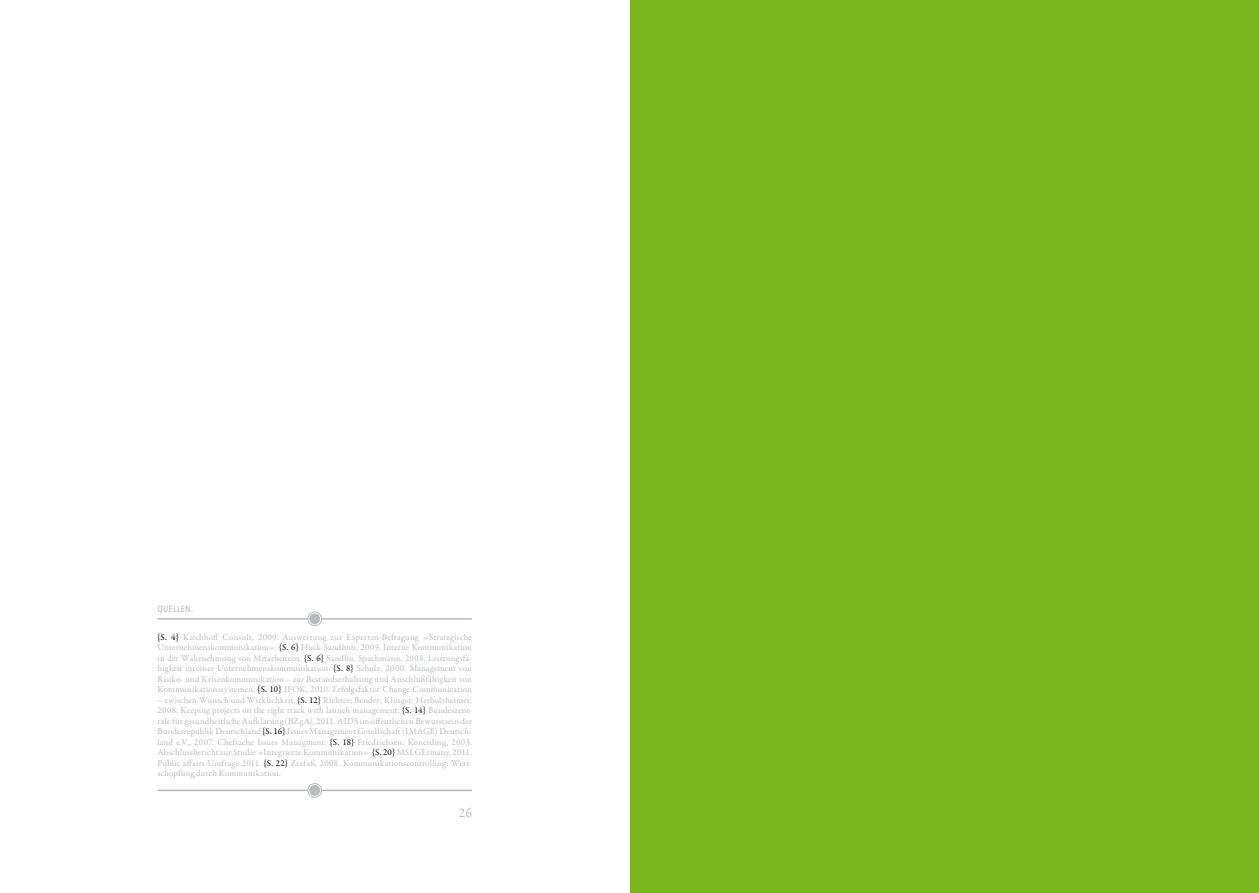
<style>
.page{position:relative;width:1259px;height:893px;background:#fff}
.page>*{position:absolute;margin:0;border:0;box-sizing:border-box;transform-origin:0 0}
.t1{font:13.5px "Garamond Premr Pro";color:#b9bbbc}
.t2{font:9px/10.5px "Garamond Premr Pro";letter-spacing:.02em;color:#b9bbbc;text-align:justify}
.t3{font:condensed 9px "Frutiger LT Std";letter-spacing:.025em;color:#b9bbbc}
.s1{color:#000}
</style>
<div class="page">
<div style="left:630px;top:0;width:629px;height:893px;background:#7ab51d"></div>
<hr style="left:158px;top:618px;width:314px;height:2px;background:#b9bbbc">
<svg style="left:308px;top:612px;width:13px;height:14px"></svg>
<div style="left:307px;top:612px;width:15px;height:14px;border:1px solid #b9bbbc;border-radius:50%"></div>
<div style="left:309px;top:613px;width:11px;height:11px;background:#b9bbbc;border-radius:50%"></div>
<hr style="left:158px;top:790px;width:314px;height:1px;background:#b9bbbc">
<svg style="left:308px;top:783px;width:13px;height:14px"></svg>
<div style="left:307px;top:783px;width:15px;height:15px;border:1px solid #b9bbbc;border-radius:50%"></div>
<div style="left:309px;top:785px;width:11px;height:11px;background:#b9bbbc;border-radius:50%"></div>
<p class="t3" style="left:158px;top:603px;width:37px">QUELLEN.</p>
<p class="t2" style="left:158px;top:632px;width:316px"><span class="s1">{S. 4}</span> Kirchhoff Consult, 2009. Auswertung zur Experten-Befragung »Strategische Unternehmenskommunikation«. <span class="s1">{S. 6}</span> Huck-Sandhuh, 2009. Interne Kommunikation in der Wahrnehmung von Mitarbeitern. <span class="s1">{S. 6}</span> Sandhu, Spachmann, 2008. Leistungsfä&shy;higkeit interner Unternehmenskommunikation. <span class="s1">{S. 8}</span> Schulz, 2000. Management von Risiko- und Krisenkommunikation – zur Bestandserhaltung und Anschlußfähigkeit von Kommunikationssystemen. <span class="s1">{S. 10}</span> IFOK, 2010. Erfolgsfaktor Change Communication</p>
<p class="t2" style="left:158px;top:695px;width:316px">– zwischen Wunsch und Wirklichkeit. <span class="s1">{S. 12}</span> Richter; Bender; Klinger; Herbolzheimer, 2008. Keeping projects on the right track with launch management. <span class="s1">{S. 14}</span> Bundeszent&shy;rale für gesundheitliche Aufklärung (BZgA), 2011. AIDS im öffentlichen Bewusstsein der Bundesrepublik Deutschland <span class="s1">{S. 16}</span> Issues Management Gesellschaft (IMAGE) Deutsch&shy;land e.V., 2007. Chefsache Issues Managment. <span class="s1">{S. 18}</span> Friedrichsen; Konerding, 2003.<br>Abschlussbericht zur Studie »Integrierte Kommunikation« <span class="s1">{S. 20}</span> MSLGErmany, 2011.<br>Public affairs-Umfrage 2011. <span class="s1">{S. 22}</span> Zerfaß, 2008. Kommunikationscontrolling: Wert&shy;schöpfung durch Kommunikation.</p>
<h1 class="t1" style="left:459px;top:805px;width:15px">26</h1>
</div>
